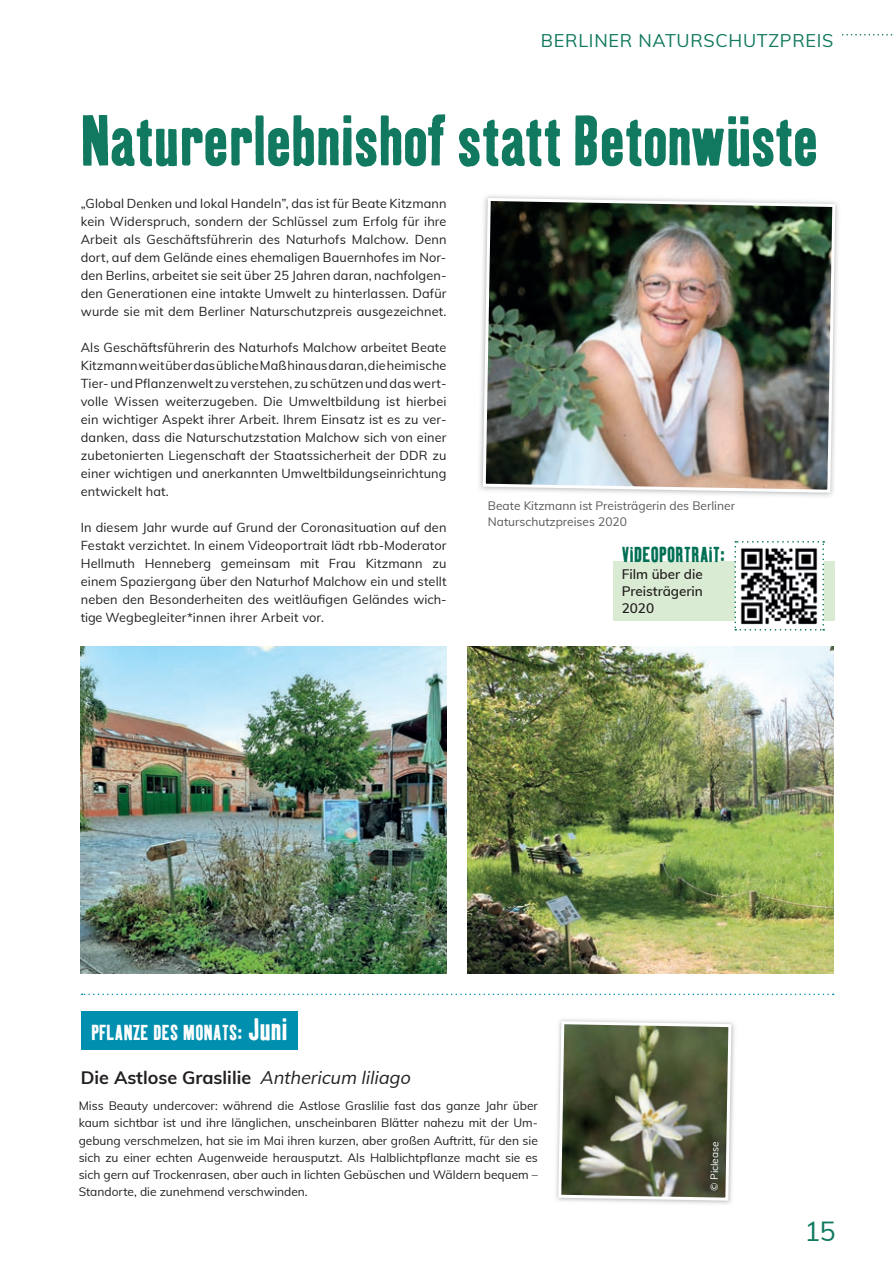
<style>
.page{position:relative;width:893px;height:1263px;background:#fff}
.page>*{position:absolute;margin:0;border:0;box-sizing:border-box;transform-origin:0 0}
.t1{font:69px "Kipp No 1";letter-spacing:.01em;color:#11795f}
.t2{font:27px "Muli";color:#11795f}
.t3{font:21px "Kipp No 1";letter-spacing:.02em;color:#fff}
.t4{font:21px "Kipp No 1";letter-spacing:.02em;color:#007054}
.t5{font:700 18px "Muli";color:#231f20}
.t6{font:18px "Muli";letter-spacing:.04em;color:#11795f}
.t7{font:600 13.5px/17.2px "Muli";color:#231f20;text-align:justify}
.t8{font:12.75px/18px "Muli";letter-spacing:.01em;color:#231f20;text-align:justify}
.t9{font:12px/17.2px "Muli";color:#231f20;text-align:justify}
.t10{font:12px/16.5px "Muli";color:#57585a}
.t11{font:10.05px "Muli";color:#fff}
.s1{font-size:30px}
.s2{font-weight:400;font-style:italic}
</style>
<div class="page">
<svg style="left:842px;top:34px;width:50px;height:2px"></svg>
<img style="left:81px;top:646px;width:365px;height:328px">
<img style="left:468px;top:646px;width:365px;height:328px">
<img style="left:481px;top:196px;width:356px;height:298px">
<svg style="left:82px;top:993px;width:752px;height:2px"></svg>
<img style="left:556px;top:1019px;width:179px;height:185px">
<svg style="left:557px;top:1020px;width:176px;height:182px;background:#6b7159"></svg>
<div style="left:81px;top:1011px;width:217px;height:39px;background:#008faf"></div>
<div style="left:613px;top:561px;width:221px;height:60px;background:#daebd3"></div>
<svg style="left:734px;top:541px;width:90px;height:89px"></svg>
<h3 class="t6" style="left:541px;top:28px;width:294px">BERLINER NATURSCHUTZPREIS</h3>
<h1 class="t1" style="left:81px;top:98px;width:737px">Naturerlebnishof statt Betonwüste</h1>
<p class="t8" style="left:81px;top:194px;width:367px">„Global Denken und lokal Handeln”, das ist für Beate Kitzmann kein Widerspruch, sondern der Schlüssel zum Erfolg für ihre Arbeit als Geschäftsführerin des Naturhofs Malchow. Denn dort, auf dem Gelände eines ehemaligen Bauernhofes im Nor&shy;den Berlins, arbeitet sie seit über 25 Jahren daran, nachfolgen&shy;den Generationen eine intakte Umwelt zu hinterlassen. Dafür wurde sie mit dem Berliner Naturschutzpreis ausgezeichnet.</p>
<p class="t8" style="left:81px;top:338px;width:367px">Als Geschäftsführerin des Naturhofs Malchow arbeitet Beate Kitzmann weit über das übliche Maß hinaus daran, die heimische Tier- und Pflanzenwelt zu verstehen, zu schützen und das wert&shy;volle Wissen weiterzugeben. Die Umweltbildung ist hierbei ein wichtiger Aspekt ihrer Arbeit. Ihrem Einsatz ist es zu ver&shy;danken, dass die Naturschutzstation Malchow sich von einer zubetonierten Liegenschaft der Staatssicherheit der DDR zu einer wichtigen und anerkannten Umweltbildungseinrichtung entwickelt hat.</p>
<p class="t8" style="left:81px;top:518px;width:367px">In diesem Jahr wurde auf Grund der Coronasituation auf den Festakt verzichtet. In einem Videoportrait lädt rbb-Moderator Hellmuth Henneberg gemeinsam mit Frau Kitzmann zu einem Spaziergang über den Naturhof Malchow ein und stellt neben den Besonderheiten des weitläufigen Geländes wich&shy;tige Wegbegleiter*innen ihrer Arbeit vor.</p>
<p class="t10" style="left:488px;top:496px;width:249px">Beate Kitzmann ist Preisträgerin des Berliner<br>Naturschutzpreises 2020</p>
<h3 class="t4" style="left:622px;top:541px;width:104px">VIDEOPORTRAIT:</h3>
<p class="t7" style="left:622px;top:565px;width:83px">Film über die Preisträgerin 2020</p>
<h3 class="t3" style="left:91px;top:1019px;width:198px">PFLANZE DES MONATS: <span class="s1">Juni</span></h3>
<h3 class="t5" style="left:81px;top:1064px;width:335px">Die Astlose Graslilie <span class="s2">Anthericum liliago</span></h3>
<p class="t9" style="left:79px;top:1097px;width:461px">Miss Beauty undercover: während die Astlose Graslilie fast das ganze Jahr über kaum sichtbar ist und ihre länglichen, unscheinbaren Blätter nahezu mit der Um&shy;gebung verschmelzen, hat sie im Mai ihren kurzen, aber großen Auftritt, für den sie sich zu einer echten Augenweide herausputzt. Als Halblichtpflanze macht sie es sich gern auf Trockenrasen, aber auch in lichten Gebüschen und Wäldern bequem – Standorte, die zunehmend verschwinden.</p>
<p class="t11" style="left:707px;top:1191px;width:51px;rotate:-89deg">© Piclease</p>
<h2 class="t2" style="left:804px;top:1212px;width:33px">15</h2>
</div>
